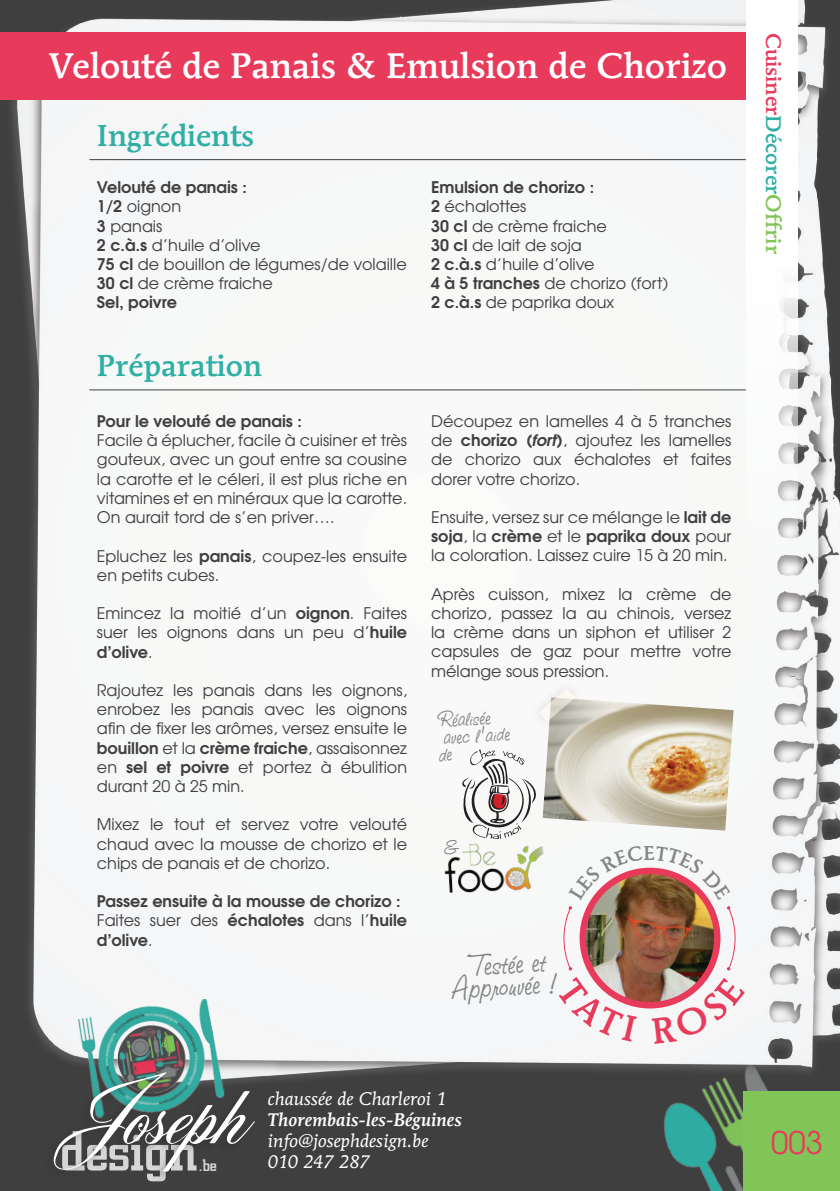
<style>
.page{position:relative;width:840px;height:1191px;background:#fff}
.page>*{position:absolute;margin:0;border:0;box-sizing:border-box;transform-origin:0 0}
.t1{font:104px "Cumberland";color:#fff}
.t2{font:500 51px "Cyprus";color:#fff}
.t3{font:500 35.2px "Mendoza Roman Std";color:#fff}
.t4{font:32px "Studio Script ICG";color:#838687}
.t5{font:31.2px "Te X Gyre Adventor";color:#e83a5b}
.t6{font:500 30px "Mendoza Roman Std";color:#30afa5}
.t7{font:22.8px "Studio Script ICG";color:#838687}
.t8{font:500 21px "Mendoza Roman Std";color:#e83a5b}
.t9{font:italic 18.2px "Mendoza Roman Std";color:#fff}
.t10{font:italic 500 18.2px "Mendoza Roman Std";color:#fff}
.t11{font:italic 18.2px "Mendoza Roman Std";letter-spacing:-.025em;color:#fff}
.t12{font:16px/19.2px "Te X Gyre Adventor";color:#3f3f40;text-align:justify}
.t13{font:700 16px/19.2px "Te X Gyre Adventor";color:#3f3f40}
.t14{font:500 15.2px "Cyprus";color:#fff}
.s1{font-weight:700}
.s2{font-weight:400}
.s3{font-weight:700;font-style:italic}
.s4{color:#30afa5}
.s5{color:#81c559}
</style>
<div class="page">
<div style="left:0;top:0;width:839px;height:1191px;background:#3f3f40"></div>
<img style="left:664px;top:1132px;width:79px;height:59px">
<img style="left:0;top:0;width:839px;height:1132px">
<div style="left:0;top:33px;width:762px;height:67px;background:#e83a5b"></div>
<div style="left:745px;top:0;width:52px;height:628px;background:#fff"></div>
<div style="left:743px;top:1091px;width:96px;height:100px;background:#81c559"></div>
<hr style="left:89px;top:159px;width:656px;height:1px;background:#3f3f40">
<hr style="left:89px;top:389px;width:656px;height:1px;background:#3f3f40">
<img style="left:542px;top:697px;width:191px;height:133px">
<img style="left:76px;top:996px;width:150px;height:74px">
<div style="left:43px;top:1070px;width:213px;height:111px;background:#231f20;opacity:.3"></div>
<div style="left:529px;top:679px;width:55px;height:52px;background:#231f20;opacity:.26"></div>
<svg style="left:538px;top:688px;width:36px;height:33px"></svg>
<img style="left:582px;top:871px;width:134px;height:134px;border-radius:67px">
<div style="left:579px;top:867px;width:141px;height:141px;border:6px solid #e83a5b;border-radius:50%"></div>
<svg style="left:562px;top:906px;width:10px;height:64px"></svg>
<svg style="left:726px;top:906px;width:9px;height:64px"></svg>
<img style="left:442px;top:833px;width:107px;height:63px">
<img style="left:459px;top:854px;width:38px;height:18px">
<svg style="left:568px;top:845px;width:162px;height:55px;background:#dac5bf"></svg>
<svg style="left:555px;top:977px;width:81px;height:65px;background:#ece0e2"></svg>
<svg style="left:651px;top:976px;width:93px;height:67px;background:#e8dbdb"></svg>
<svg style="left:438px;top:748px;width:103px;height:106px;background:#e0dddc"></svg>
<p class="t3" style="left:49px;top:44px;width:679px">Velouté de Panais &amp; Emulsion de Chorizo</p>
<p class="t6" style="left:97px;top:117px;width:158px">Ingrédients</p>
<p class="t13" style="left:97px;top:176px;width:151px">Velouté de panais :</p>
<p class="t12" style="left:97px;top:196px;width:86px"><span class="s1">1/2</span> oignon</p>
<p class="t12" style="left:97px;top:215px;width:67px"><span class="s1">3</span> panais</p>
<p class="t12" style="left:97px;top:234px;width:165px"><span class="s1">2 c.à.s</span> d’huile d’olive</p>
<p class="t12" style="left:97px;top:253px;width:311px"><span class="s1">75 cl</span> de bouillon de légumes/de volaille</p>
<p class="t12" style="left:97px;top:273px;width:177px"><span class="s1">30 cl</span> de crème fraiche</p>
<p class="t13" style="left:97px;top:291px;width:81px">Sel, poivre</p>
<p class="t6" style="left:97px;top:347px;width:166px">Préparation</p>
<p class="t13" style="left:97px;top:410px;width:206px">Pour le velouté de panais :</p>
<p class="t12" style="left:97px;top:430px;width:311px">Facile à éplucher, facile à cuisiner et très gouteux, avec un gout entre sa cousine la carotte et le céleri, il est plus riche en vitamines et en minéraux que la carotte.<br>On aurait tord de s’en priver….</p>
<p class="t12" style="left:97px;top:545px;width:311px">Epluchez les <span class="s1">panais</span>, coupez-les ensuite en petits cubes.</p>
<p class="t12" style="left:97px;top:602px;width:311px">Emincez la moitié d’un <span class="s1">oignon</span>. Faites suer les oignons dans un peu d’<span class="s1">huile d’olive</span>.</p>
<p class="t12" style="left:97px;top:679px;width:311px">Rajoutez les panais dans les oignons, enrobez les panais avec les oignons afin de fixer les arômes, versez ensuite le <span class="s1">bouillon</span> et la <span class="s1">crème fraiche</span>, assaisonnez en <span class="s1">sel et poivre</span> et portez à ébulition durant 20 à 25 min.</p>
<p class="t12" style="left:97px;top:814px;width:311px">Mixez le tout et servez votre velouté chaud avec la mousse de chorizo et le chips de panais et de chorizo.</p>
<p class="t13" style="left:97px;top:890px;width:305px">Passez ensuite à la mousse de chorizo :</p>
<p class="t13" style="left:97px;top:909px;width:311px"><span class="s2">Faites suer des</span> échalotes <span class="s2">dans l’</span>huile d’olive<span class="s2">.</span></p>
<p class="t13" style="left:431px;top:176px;width:164px">Emulsion de chorizo :</p>
<p class="t12" style="left:431px;top:196px;width:97px"><span class="s1">2</span> échalottes</p>
<p class="t12" style="left:431px;top:215px;width:177px"><span class="s1">30 cl</span> de crème fraiche</p>
<p class="t12" style="left:431px;top:234px;width:152px"><span class="s1">30 cl</span> de lait de soja</p>
<p class="t12" style="left:431px;top:253px;width:165px"><span class="s1">2 c.à.s</span> d’huile d’olive</p>
<p class="t12" style="left:431px;top:273px;width:239px"><span class="s1">4 à 5 tranches</span> de chorizo (fort)</p>
<p class="t12" style="left:431px;top:292px;width:185px"><span class="s1">2 c.à.s</span> de paprika doux</p>
<p class="t12" style="left:431px;top:410px;width:302px">Découpez en lamelles 4 à 5 tranches de <span class="s1">chorizo (</span><span class="s3">fort</span><span class="s1">)</span>, ajoutez les lamelles de chorizo aux échalotes et faites dorer votre chorizo.</p>
<p class="t12" style="left:431px;top:506px;width:302px">Ensuite, versez sur ce mélange le <span class="s1">lait de soja</span>, la <span class="s1">crème</span> et le <span class="s1">paprika doux</span> pour la coloration. Laissez cuire 15 à 20 min.</p>
<p class="t12" style="left:431px;top:583px;width:302px">Après cuisson, mixez la crème de chorizo, passez la au chinois, versez la crème dans un siphon et utiliser 2 capsules de gaz pour mettre votre mélange sous pression.</p>
<p class="t7" style="left:436px;top:705px;width:55px;rotate:-3deg">Réalisée</p>
<p class="t7" style="left:442px;top:722px;width:68px;rotate:-3deg">avec l’aide</p>
<p class="t4" style="left:470px;top:944px;width:76px;rotate:-3deg">Testée et</p>
<p class="t4" style="left:451px;top:967px;width:108px;rotate:-3deg">Approuvée !</p>
<p class="t1" style="left:77px;top:1047px;width:181px">Joseph</p>
<h2 class="t2" style="left:60px;top:1117px;width:138px">design</h2>
<p class="t14" style="left:199px;top:1154px;width:19px">.be</p>
<p class="t9" style="left:268px;top:1086px;width:180px">chaussée de Charleroi 1</p>
<p class="t10" style="left:268px;top:1108px;width:195px">Thorembais-les-Béguines</p>
<p class="t9" style="left:268px;top:1129px;width:162px">info@josephdesign.be</p>
<p class="t11" style="left:268px;top:1150px;width:103px">010 247 287</p>
<p class="t8" style="left:786px;top:33px;width:223px;rotate:90deg">Cuisiner<span class="s4">Décorer</span><span class="s5">Offrir</span></p>
<p class="t5" style="left:770px;top:1117px;width:53px">003</p>
</div>
